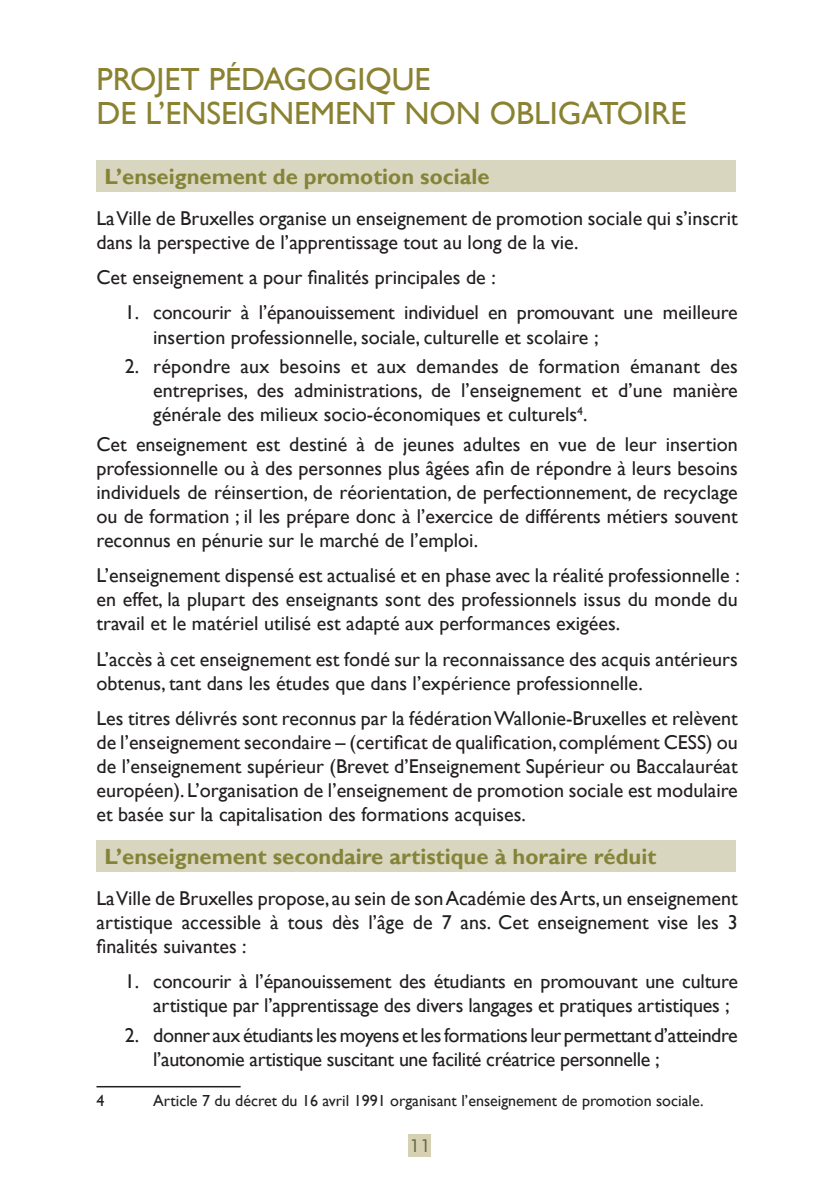
<style>
.page{position:relative;width:840px;height:1191px;background:#fff}
.page>*{position:absolute;margin:0;border:0;box-sizing:border-box;transform-origin:0 0}
.t1{font:32px/34px "Gill Sans";color:#8a8231}
.t2{font:700 22px "Gill Sans";color:#848439}
.t3{font:20px/24px "Gill Sans";color:#231f20}
.t4{font:20px/24px "Gill Sans";letter-spacing:-.02em;color:#231f20}
.t5{font:18px "Futura BT";color:#636544}
.t6{font:16px "Gill Sans";color:#231f20}
</style>
<div class="page">
<div style="left:408px;top:1134px;width:23px;height:23px;background:#d5d1b2"></div>
<div style="left:96px;top:160px;width:639px;height:32px;background:#d9d6bf"></div>
<div style="left:96px;top:840px;width:639px;height:31px;background:#d9d6bf"></div>
<hr style="left:96px;top:1086px;width:144px;height:1px;background:#231f20">
<h1 class="t1" style="left:96px;top:63px;width:166px">Projet pédagogi</h1>
<h1 class="t1" style="left:96px;top:63px;width:412px;text-indent:269px">que<br>de l’enseig nement non obligatoi</h1>
<h1 class="t1" style="left:651px;top:97px;width:33px">re</h1>
<p class="t2" style="left:104px;top:163px;width:386px">L’enseignement de promotion sociale</p>
<p class="t3" style="left:96px;top:206px;width:642px">La Ville de Bruxelles organise un enseignement de promotion sociale qui s’inscrit dans la perspective de l’apprentissage tout au long de la vie.</p>
<p class="t3" style="left:153px;top:260px;width:585px;line-height:35.4px;text-indent:-57px">Cet enseignement a pour finalités principales de :<br>concourir à l’épanouissement individuel en promouvant une meilleure</p>
<p class="t3" style="left:153px;top:322px;width:586px;line-height:29.6px">insertion professionnelle, sociale, culturelle et scolaire ;<br>répondre aux besoins et aux demandes de formation émanant des</p>
<p class="t3" style="left:153px;top:379px;width:585px">entreprises, des administrations, de l’enseignement et d’une manière générale des milieux socio-économiques et culturels .</p>
<p class="t3" style="left:96px;top:432px;width:642px;text-align:justify">Cet enseignement est destiné à de jeunes adultes en vue de leur insertion professionnelle ou à des personnes plus âgées afin de répondre à leurs besoins individuels de réinsertion, de réorientation, de perfectionnement, de recyclage ou de formation ; il les prépare donc à l’exercice de différents métiers souvent reconnus en pénurie sur le marché de l’emploi.</p>
<p class="t3" style="left:96px;top:564px;width:644px;text-align:justify">L’enseignement dispensé est actualisé et en phase avec la réalité professionnelle : en effet, la plupart des enseignants sont des professionnels issus du monde du travail et le matériel utilisé est adapté aux performances exigées.</p>
<p class="t3" style="left:96px;top:647px;width:642px">L’accès à cet enseignement est fondé sur la reconnaissance des acquis antérieurs obtenus, tant dans les études que dans l’expérience professionnelle.</p>
<p class="t3" style="left:96px;top:706px;width:642px;text-align:justify">Les titres délivrés sont reconnus par la fédération Wallonie-Bruxelles et relèvent de l’enseignement secondaire – (certificat de qualification, complément CESS) ou de l’enseignement supérieur (Brevet d’Enseignement Supérieur ou Baccalauréat européen). L’organisation de l’enseignement de promotion sociale est modulaire et basée sur la capitalisation des formations acquises.</p>
<p class="t2" style="left:104px;top:843px;width:553px">L’enseignement secondaire artistique à horaire réduit</p>
<p class="t3" style="left:96px;top:886px;width:642px;text-align:justify">La Ville de Bruxelles propose, au sein de son Académie des Arts, un enseignement artistique accessible à tous dès l’âge de 7 ans. Cet enseignement vise les 3 finalités suivantes :</p>
<p class="t3" style="left:153px;top:969px;width:586px">concourir à l’épanouissement des étudiants en promouvant une culture artistique par l’apprentissage des divers langages et pratiques artistiques ;</p>
<p class="t4" style="left:153px;top:1023px;width:585px">donner aux étudiants les moyens et les formations leur permettant d’atteindre l’autonomie artistique suscitant une facilité créatrice personnelle ;</p>
<p class="t6" style="left:96px;top:1091px;width:24px">A</p>
<p class="t6" style="left:164px;top:1091px;width:540px">rticle 7 du décret du 16 avril 1991 organisant l’enseignement de promotion sociale.</p>
<p class="t3" style="left:125px;top:301px;width:16px">1.</p>
<p class="t3" style="left:125px;top:355px;width:16px">2.</p>
<p class="t3" style="left:125px;top:969px;width:16px">1.</p>
<p class="t3" style="left:125px;top:1023px;width:16px">2.</p>
<p class="t5" style="left:409px;top:1134px;width:9px">11</p>
</div>
